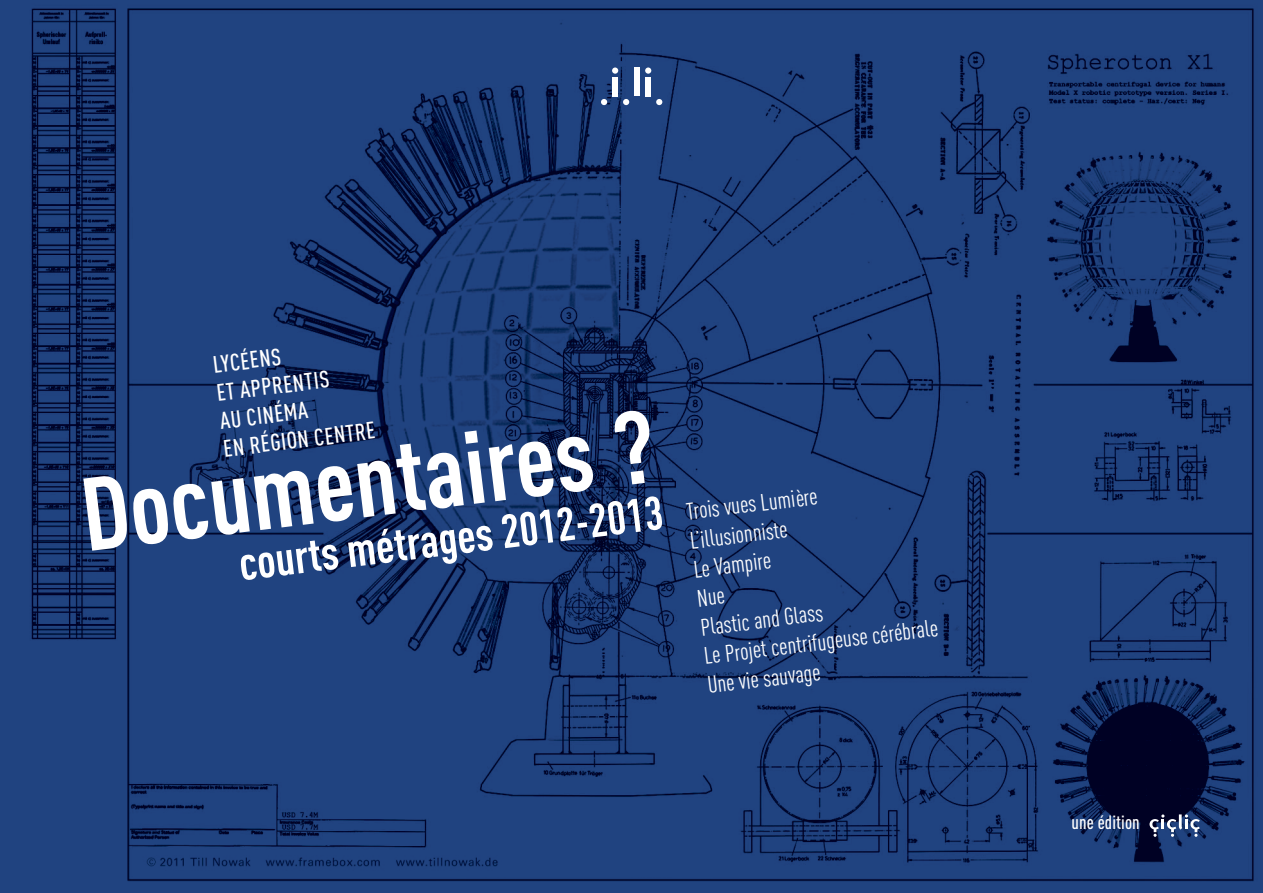
<style>
.page{position:relative;width:1263px;height:893px;background:#fff}
.page>*{position:absolute;margin:0;border:0;box-sizing:border-box;transform-origin:0 0}
.t1{font:700 102px "DIN Cond";color:#fff}
.t2{font:700 46.5px "DIN Cond";color:#fff}
.t3{font:23.7px/29.1px "DIN Cond";color:#fff}
.t4{font:500 23.55px/28.2px "DIN Cond";color:#fff}
.t5{font:500 19.05px "DIN Cond";color:#fff}
</style>
<div class="page">
<img style="left:0;top:0;width:1263px;height:893px">
<div style="left:612px;top:77px;width:6px;height:19px;background:#fff"></div>
<div style="left:612px;top:67px;width:6px;height:7px;background:#fff;border-radius:50%"></div>
<div style="left:645px;top:67px;width:6px;height:7px;background:#fff;border-radius:50%"></div>
<div style="left:634px;top:67px;width:6px;height:29px;background:#fff"></div>
<div style="left:645px;top:77px;width:6px;height:19px;background:#fff"></div>
<svg style="left:601px;top:99px;width:6px;height:6px"></svg>
<svg style="left:623px;top:99px;width:6px;height:6px"></svg>
<svg style="left:656px;top:99px;width:6px;height:6px"></svg>
<svg style="left:1149px;top:814px;width:51px;height:23px"></svg>
<p class="t4" style="left:212px;top:353px;width:154px;rotate:-7deg">Lycéens<br>et apprentis<br>au cinéma<br>en région centre</p>
<h1 class="t1" style="left:77px;top:479px;width:579px;rotate:-7deg">Documentaires ?</h1>
<h2 class="t2" style="left:237px;top:548px;width:428px;rotate:-7deg">courts métrages 2012-2013</h2>
<p class="t3" style="left:685px;top:499px;width:237px;rotate:-7deg">Trois vues Lumière<br>L’illusionniste<br>Le Vampire<br>Nue<br>Plastic and Glass<br>Le Projet centrifugeuse cérébrale<br>Une vie sauvage</p>
<p class="t5" style="left:1071px;top:816px;width:70px">une édition</p>
</div>
